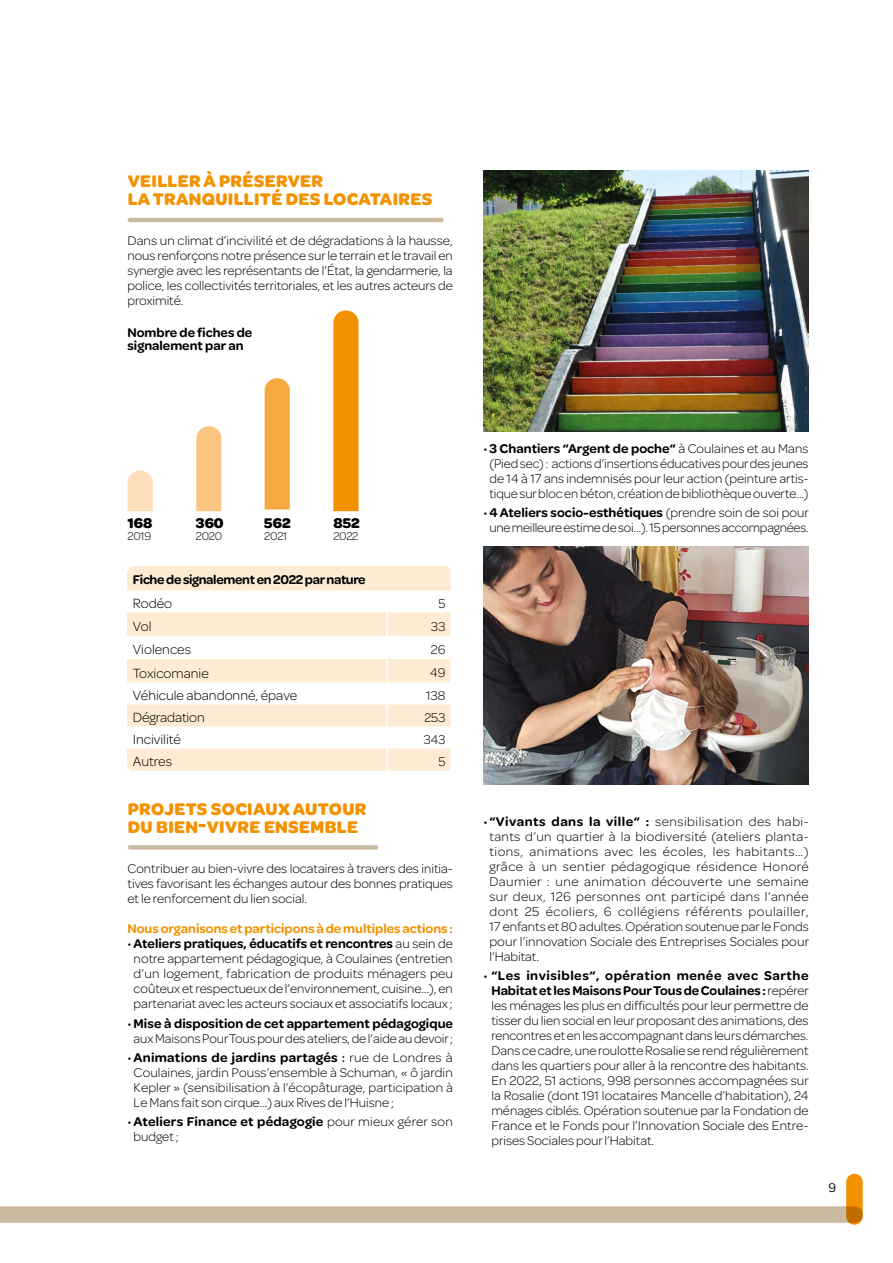
<style>
.page{position:relative;width:893px;height:1263px;background:#fff}
.page>*{position:absolute;margin:0;border:0;box-sizing:border-box;transform-origin:0 0}
.t1{font:700 18px/18px "Omnes";letter-spacing:.02em;color:#f39200}
.t2{font:700 15px "Omnes";color:#000}
.t3{font:300 14.25px "Omnes";color:#000}
.t4{font:300 13.5px/15px "Omnes";color:#000;text-align:justify}
.t5{font:600 13.5px/15px "Omnes";color:#000}
.t6{font:600 13.5px "Omnes";color:#f39200}
.t7{font:600 13.5px "Omnes";letter-spacing:-.025em;color:#000}
.t8{font:13.5px "Omnes";color:#000}
.t9{font:300 12px "Omnes";letter-spacing:-.025em;color:#000}
.s1{font-weight:600}
.s2{font-weight:500}
.s3{font-weight:300}
</style>
<div class="page">
<div style="left:0;top:1206px;width:855px;height:17px;background:#cbbba0"></div>
<svg style="left:846px;top:1182px;width:17px;height:34px"></svg>
<div style="left:130px;top:845px;width:246px;height:5px;background:#cbbba0"></div>
<hr style="left:130px;top:218px;width:311px;height:4px;background:#cbbba0">
<svg style="left:128px;top:470px;width:25px;height:41px"></svg>
<svg style="left:196px;top:426px;width:25px;height:85px;background:#fbc786"></svg>
<div style="left:265px;top:378px;width:25px;height:131px;background:#f7a941"></div>
<div style="left:333px;top:310px;width:25px;height:201px;background:#f39200"></div>
<svg style="left:127px;top:566px;width:324px;height:205px;fill:#feebd3"></svg>
<hr style="left:386px;top:590px;width:2px;height:22px;background:#fff">
<hr style="left:386px;top:612px;width:2px;height:24px;background:#fff">
<hr style="left:386px;top:636px;width:2px;height:23px;background:#fff">
<hr style="left:386px;top:659px;width:2px;height:23px;background:#fff">
<hr style="left:386px;top:682px;width:2px;height:22px;background:#fff">
<hr style="left:386px;top:704px;width:2px;height:22px;background:#fff">
<hr style="left:386px;top:726px;width:2px;height:23px;background:#fff">
<hr style="left:386px;top:749px;width:2px;height:22px;background:#fff">
<img style="left:483px;top:170px;width:326px;height:262px">
<img style="left:483px;top:547px;width:326px;height:237px">
<h1 class="t1" style="left:128px;top:171px;width:306px">VEILLER À PRÉSERVER<br>LA TRANQUILLITÉ DES LOCATAIRES</h1>
<p class="t4" style="left:128px;top:233px;width:327px">Dans un climat d’incivilité et de dégradations à la hausse, nous renforçons notre présence sur le terrain et le travail en synergie avec les représentants de l’État, la gendarmerie, la police, les collectivités territoriales, et les autres acteurs de proximité.</p>
<p class="t5" style="left:128px;top:325px;width:126px;line-height:13.5px">Nombre de fiches de signalement par an</p>
<p class="t2" style="left:128px;top:513px;width:26px">168</p>
<p class="t9" style="left:128px;top:528px;width:25px">2019</p>
<p class="t2" style="left:196px;top:513px;width:29px">360</p>
<p class="t9" style="left:196px;top:528px;width:28px">2020</p>
<p class="t2" style="left:264px;top:513px;width:28px">562</p>
<p class="t9" style="left:264px;top:528px;width:24px">2021</p>
<p class="t2" style="left:333px;top:513px;width:28px">852</p>
<p class="t9" style="left:333px;top:528px;width:27px">2022</p>
<p class="t7" style="left:133px;top:570px;width:234px">Fiche de signalement en 2022 par nature</p>
<p class="t3" style="left:133px;top:594px;width:41px">Rodéo</p>
<p class="t4" style="left:438px;top:595px;width:9px">5</p>
<p class="t3" style="left:133px;top:617px;width:20px">Vol</p>
<p class="t4" style="left:431px;top:618px;width:16px">33</p>
<p class="t3" style="left:133px;top:640px;width:60px">Violences</p>
<p class="t4" style="left:431px;top:641px;width:16px">26</p>
<p class="t3" style="left:133px;top:663px;width:77px">Toxicomanie</p>
<p class="t4" style="left:430px;top:664px;width:17px">49</p>
<p class="t3" style="left:133px;top:686px;width:166px">Véhicule abandonné, épave</p>
<p class="t4" style="left:426px;top:687px;width:21px">138</p>
<p class="t3" style="left:133px;top:708px;width:73px">Dégradation</p>
<p class="t4" style="left:424px;top:709px;width:23px">253</p>
<p class="t3" style="left:133px;top:730px;width:50px">Incivilité</p>
<p class="t4" style="left:424px;top:731px;width:23px">343</p>
<p class="t3" style="left:133px;top:752px;width:41px">Autres</p>
<p class="t4" style="left:438px;top:753px;width:9px">5</p>
<h1 class="t1" style="left:128px;top:799px;width:240px">PROJETS SOCIAUX AUTOUR<br>DU BIEN-VIVRE ENSEMBLE</h1>
<p class="t4" style="left:128px;top:861px;width:327px">Contribuer au bien-vivre des locataires à travers des initia&shy;tives favorisant les échanges autour des bonnes pratiques et le renforcement du lien social.</p>
<p class="t6" style="left:128px;top:919px;width:327px">Nous organisons et participons à de multiples actions :</p>
<p class="t4" style="left:128px;top:936px;width:327px;text-align:center">•<span class="s1">Ateliers pratiques, éducatifs et rencontres</span> au sein de notre appartement pédagogique, à Coulaines (entretien d’un logement, fabrication de produits ménagers peu coûteux et respectueux de l’environnement, cuisine…), en partenariat avec les acteurs sociaux et associatifs locaux ;</p>
<p class="t4" style="left:128px;top:1015px;width:327px;text-align:center">•<span class="s1">Mise à disposition de cet appartement pédagogique </span>aux Maisons Pour Tous pour des ateliers, de l’aide au devoir ;</p>
<p class="t4" style="left:134px;top:1049px;width:321px;text-indent:-6px">•<span class="s1">Animations de jardins partagés</span> <span class="s2">:</span> rue de Londres à Coulaines, jardin Pouss’ensemble à Schuman, « ô jardin Kepler » (sensibilisation à l’écopâturage, participation à Le Mans fait son cirque…) aux Rives de l’Huisne ;</p>
<p class="t5" style="left:134px;top:1113px;width:321px;text-indent:-6px"><span class="s3">•</span>Ateliers Finance et pédagogie <span class="s3">pour mieux gérer son budget ;</span></p>
<p class="t4" style="left:483px;top:440px;width:327px;text-align:center">• <span class="s1">3 Chantiers “Argent de poche“</span> à Coulaines et au Mans (Pied sec) : actions d’insertions éducatives pour des jeunes de 14 à 17 ans indemnisés pour leur action (peinture artis&shy;tique sur bloc en béton, création de bibliothèque ouverte…)</p>
<p class="t4" style="left:483px;top:504px;width:327px;text-align:center">•<span class="s1">4 Ateliers socio-esthétiques</span> (prendre soin de soi pour une meilleure estime de soi…). 15 personnes accompagnées.</p>
<p class="t4" style="left:489px;top:813px;width:321px;text-indent:-6px">•<span class="s1">“Vivants dans la ville“ :</span> sensibilisation des habi&shy;tants d’un quartier à la biodiversité (ateliers planta&shy;tions, animations avec les écoles, les habitants…) grâce à un sentier pédagogique résidence Honoré Daumier : une animation découverte une semaine sur deux, 126 personnes ont participé dans l’année dont 25 écoliers, 6 collégiens référents poulailler, 17 enfants et 80 adultes. Opération soutenue par le Fonds pour l’innovation Sociale des Entreprises Sociales pour l’Habitat.</p>
<p class="t4" style="left:491px;top:967px;width:319px;text-indent:-8px">• <span class="s1">“Les invisibles“, opération menée avec Sarthe Habitat et les Maisons Pour Tous de Coulaines :</span> repérer les ménages les plus en difficultés pour leur permettre de tisser du lien social en leur proposant des animations, des rencontres et en les accompagnant dans leurs démarches.<br>Dans ce cadre, une roulotte Rosalie se rend régulièrement dans les quartiers pour aller à la rencontre des habitants.<br>En 2022, 51 actions, 998 personnes accompagnées sur la Rosalie (dont 191 locataires Mancelle d’habitation), 24 ménages ciblés. Opération soutenue par la Fondation de France et le Fonds pour l’Innovation Sociale des Entre&shy;prises Sociales pour l’Habitat.</p>
<p class="t8" style="left:828px;top:1178px;width:9px">9</p>
</div>
